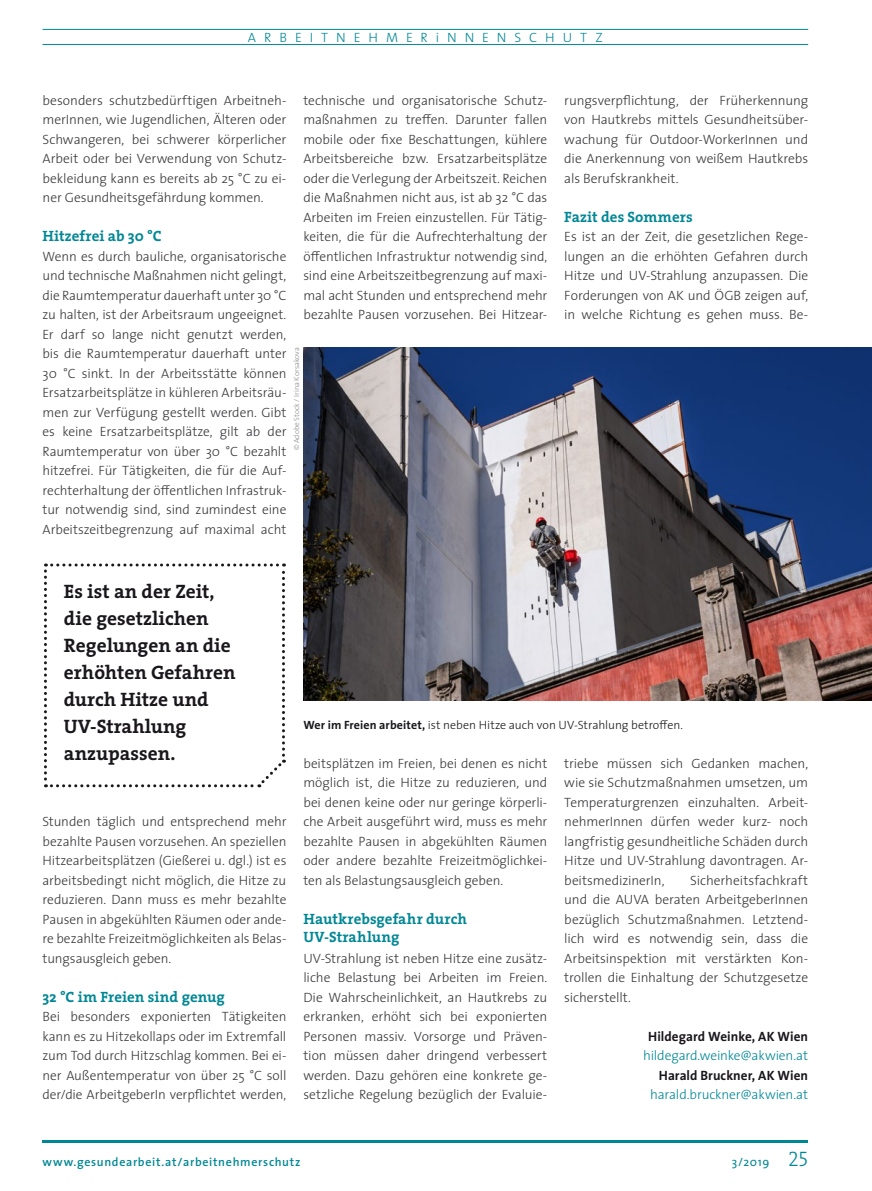
<style>
.page{position:relative;width:872px;height:1191px;background:#fff}
.page>*{position:absolute;margin:0;border:0;box-sizing:border-box;transform-origin:0 0}
.t1{font:700 19.5px/27px "The Serif";color:#1a171c}
.t2{font:700 15px/18px "The Serif";color:#008795}
.t3{font:300 13.5px/19.5px "The Sans";letter-spacing:-.01em;color:#38373a;text-align:justify}
.t4{font:300 13.5px "The Sans";letter-spacing:-.005em;color:#008795}
.t5{font:700 13.5px "The Sans";letter-spacing:.005em;color:#1a171c}
.t6{font:300 13.5px "The Sans";letter-spacing:.59em;color:#008795}
.t7{font:300 12px "The Sans";letter-spacing:-.005em;color:#1a171c}
.t8{font:600 12px "The Sans";letter-spacing:.06em;color:#008795}
.t9{font:12px "The Sans";color:#008795}
.t10{font:300 7.5px "The Sans";color:#888785}
.s1{font-weight:700}
.s2{font-family:"The Serif Light Caps";font-size:21px}
</style>
<div class="page">
<hr style="left:43px;top:1140px;width:765px;height:2px;background:#008795">
<hr style="left:43px;top:29px;width:765px;height:1px;background:#008795">
<hr style="left:43px;top:44px;width:765px;height:1px;background:#008795">
<img style="left:303px;top:347px;width:569px;height:353px">
<svg style="left:44px;top:563px;width:242px;height:224px"></svg>
<p class="t6" style="left:248px;top:26px;width:356px">ARBEITNEHMERiNNENSCHUTZ</p>
<p class="t3" style="left:43px;top:90px;width:245px">besonders schutzbedürftigen Arbeitneh&shy;merInnen, wie Jugendlichen, Älteren oder Schwangeren, bei schwerer körperlicher Arbeit oder bei Verwendung von Schutz&shy;bekleidung kann es bereits ab 25 °C zu ei&shy;ner Gesundheitsgefährdung kommen.</p>
<p class="t2" style="left:43px;top:227px;width:120px">Hitzefrei ab 30 °C</p>
<p class="t3" style="left:43px;top:246px;width:245px">Wenn es durch bauliche, organisatorische und technische Maßnahmen nicht gelingt, die Raumtemperatur dauerhaft unter 30 °C zu halten, ist der Arbeitsraum ungeeignet.<br>Er darf so lange nicht genutzt werden, bis die Raumtemperatur dauerhaft unter 30 °C sinkt. In der Arbeitsstätte können Ersatzarbeitsplätze in kühleren Arbeitsräu&shy;men zur Verfügung gestellt werden. Gibt es keine Ersatzarbeitsplätze, gilt ab der Raumtemperatur von über 30 °C bezahlt hitzefrei. Für Tätigkeiten, die für die Auf&shy;rechterhaltung der öffentlichen Infrastruk&shy;tur notwendig sind, sind zumindest eine Arbeitszeitbegrenzung auf maximal acht</p>
<p class="t3" style="left:303px;top:90px;width:245px">technische und organisatorische Schutz&shy;maßnahmen zu treffen. Darunter fallen mobile oder fixe Beschattungen, kühlere Arbeitsbereiche bzw. Ersatzarbeitsplätze oder die Verlegung der Arbeitszeit. Reichen die Maßnahmen nicht aus, ist ab 32 °C das Arbeiten im Freien einzustellen. Für Tätig&shy;keiten, die für die Aufrechterhaltung der öffentlichen Infrastruktur notwendig sind, sind eine Arbeitszeitbegrenzung auf maxi&shy;mal acht Stunden und entsprechend mehr bezahlte Pausen vorzusehen. Bei Hitzear-</p>
<p class="t10" style="left:290px;top:450px;width:104px;rotate:-90deg">© Adobe Stock / Irina Korsakova</p>
<p class="t3" style="left:564px;top:90px;width:245px">rungsverpflichtung, der Früherkennung von Hautkrebs mittels Gesundheitsüber&shy;wachung für Outdoor-WorkerInnen und die Anerkennung von weißem Hautkrebs als Berufskrankheit.</p>
<p class="t2" style="left:564px;top:207px;width:130px">Fazit des Sommers</p>
<p class="t3" style="left:564px;top:226px;width:245px">Es ist an der Zeit, die gesetzlichen Rege&shy;lungen an die erhöhten Gefahren durch Hitze und UV-Strahlung anzupassen. Die Forderungen von AK und ÖGB zeigen auf, in welche Richtung es gehen muss. Be-</p>
<h1 class="t1" style="left:64px;top:577px;width:173px">Es ist an der Zeit, die gesetzlichen<br>Regelungen an die erhöhten Gefahren durch Hitze und<br>UV-Strahlung anzupassen.</h1>
<p class="t3" style="left:43px;top:811px;width:245px">Stunden täglich und entsprechend mehr bezahlte Pausen vorzusehen. An speziellen Hitzearbeitsplätzen (Gießerei u. dgl.) ist es arbeitsbedingt nicht möglich, die Hitze zu reduzieren. Dann muss es mehr bezahlte Pausen in abgekühlten Räumen oder ande&shy;re bezahlte Freizeitmöglichkeiten als Belas&shy;tungsausgleich geben.</p>
<p class="t2" style="left:43px;top:987px;width:184px">32 °C im Freien sind genug</p>
<p class="t3" style="left:43px;top:1006px;width:245px">Bei besonders exponierten Tätigkeiten kann es zu Hitzekollaps oder im Extremfall zum Tod durch Hitzschlag kommen. Bei ei&shy;ner Außentemperatur von über 25 °C soll der/die ArbeitgeberIn verpflichtet werden,</p>
<p class="t7" style="left:303px;top:715px;width:381px"><span class="s1">Wer im Freien arbeitet,</span> ist neben Hitze auch von UV-Strahlung betroffen.</p>
<p class="t3" style="left:303px;top:753px;width:245px">beitsplätzen im Freien, bei denen es nicht möglich ist, die Hitze zu reduzieren, und bei denen keine oder nur geringe körperli&shy;che Arbeit ausgeführt wird, muss es mehr bezahlte Pausen in abgekühlten Räumen oder andere bezahlte Freizeitmöglichkei&shy;ten als Belastungsausgleich geben.</p>
<p class="t2" style="left:303px;top:909px;width:165px">Hautkrebsgefahr durch<br>UV-Strahlung</p>
<p class="t3" style="left:303px;top:948px;width:245px">UV-Strahlung ist neben Hitze eine zusätz&shy;liche Belastung bei Arbeiten im Freien.<br>Die Wahrscheinlichkeit, an Hautkrebs zu erkranken, erhöht sich bei exponierten Personen massiv. Vorsorge und Präven&shy;tion müssen daher dringend verbessert werden. Dazu gehören eine konkrete ge&shy;setzliche Regelung bezüglich der Evaluie-</p>
<p class="t3" style="left:564px;top:753px;width:245px">triebe müssen sich Gedanken machen, wie sie Schutzmaßnahmen umsetzen, um Temperaturgrenzen einzuhalten. Arbeit&shy;nehmerInnen dürfen weder kurz- noch langfristig gesundheitliche Schäden durch Hitze und UV-Strahlung davontragen. Ar&shy;beitsmedizinerIn,</p>
<p class="t3" style="left:564px;top:870px;width:245px;text-indent:126px">Sicherheitsfachkraft und die AUVA beraten ArbeitgeberInnen bezüglich Schutzmaßnahmen. Letztend&shy;lich wird es notwendig sein, dass die Arbeitsinspektion mit verstärkten Kon&shy;trollen die Einhaltung der Schutzgesetze sicherstellt.</p>
<p class="t5" style="left:648px;top:1025px;width:161px">Hildegard Weinke, AK Wien</p>
<p class="t4" style="left:643px;top:1044px;width:166px">hildegard.weinke@akwien.at</p>
<p class="t5" style="left:659px;top:1064px;width:151px">Harald Bruckner, AK Wien</p>
<p class="t4" style="left:650px;top:1083px;width:159px">harald.bruckner@akwien.at</p>
<p class="t8" style="left:43px;top:1151px;width:259px">www.gesundearbeit.at/arbeitnehmerschutz</p>
<p class="t9" style="left:731px;top:1151px;width:78px">3/2019 <span class="s2">25</span></p>
</div>
